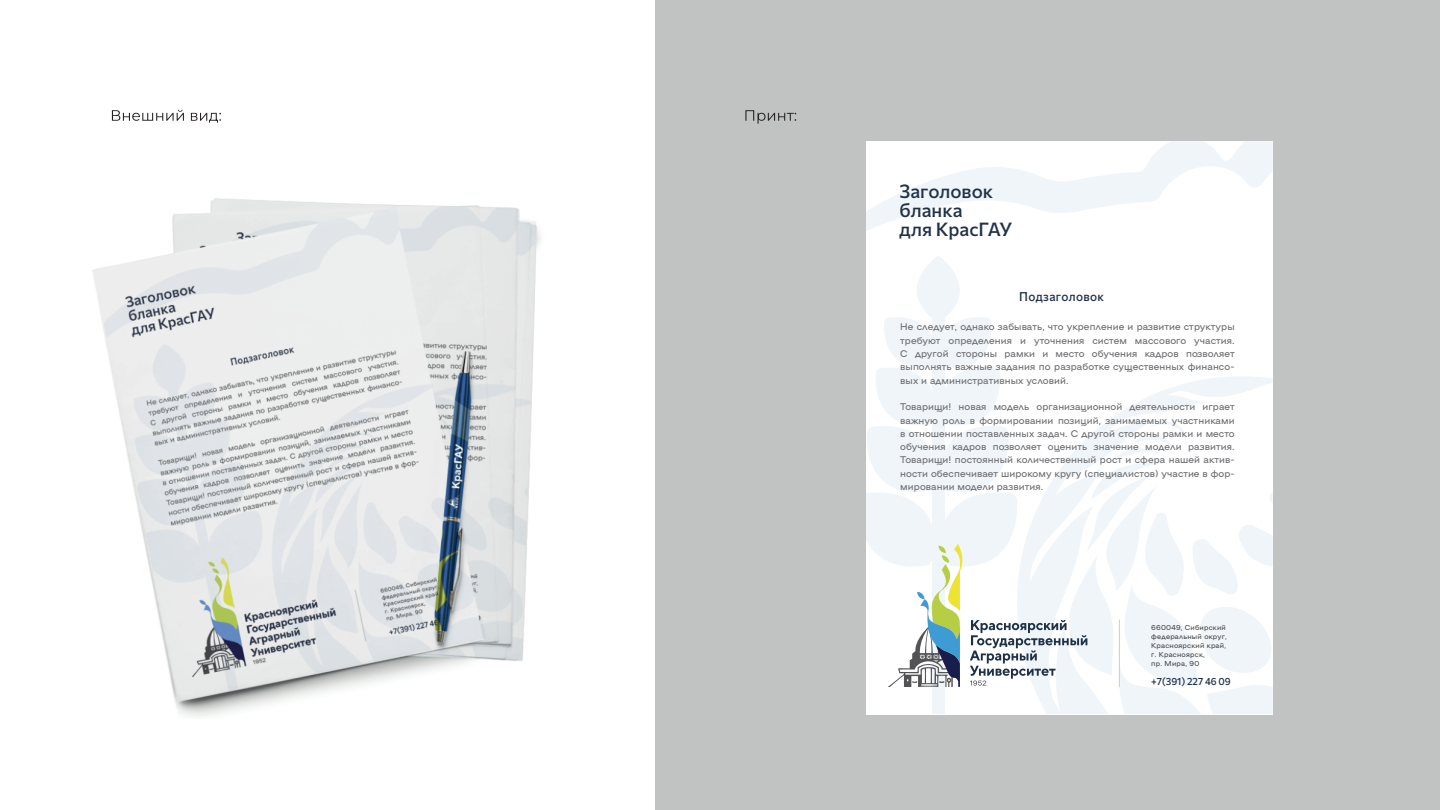
<style>
.page{position:relative;width:1440px;height:810px;background:#fff}
.page>*{position:absolute;margin:0;border:0;box-sizing:border-box;transform-origin:0 0}
.t1{font:100 18.67px/18.7px "Commissioner";color:#213248}
.t2{font:100 12.45px "Commissioner";letter-spacing:.03em;color:#213248;scale:.95 1}
.t3{font:100 10.2px "Commissioner";color:#213248;scale:.95 1}
.t4{font:9.68px/13.3px "NAMU";letter-spacing:.01em;color:#6c6d70;text-align:justify}
.t5{font:7.12px/9.1px "NAMU";letter-spacing:.03em;color:#454849}
</style>
<div class="page">
<div style="left:655px;top:0;width:785px;height:810px;background:#c1c3c2"></div>
<svg style="left:112px;top:110px;width:72px;height:11px"></svg>
<svg style="left:191px;top:113px;width:30px;height:10px"></svg>
<svg style="left:745px;top:110px;width:51px;height:14px"></svg>
<div style="left:866px;top:141px;width:407px;height:573px;background:#fff"></div>
<svg style="left:866px;top:141px;width:407px;height:90px"></svg>
<svg style="left:866px;top:256px;width:407px;height:458px"></svg>
<hr style="left:1119px;top:620px;width:1px;height:67px;background:#d1d2d4">
<img style="left:92px;top:198px;width:448px;height:519px">
<h1 class="t1" style="left:900px;top:181px;width:114px">Заголовок бланка<br>для КрасГАУ</h1>
<p class="t2" style="left:1019px;top:287px;width:91px">Подзаголовок</p>
<p class="t4" style="left:900px;top:320px;width:336px">Не следует, однако забывать, что укрепление и развитие структуры требуют определения и уточнения систем массового участия.<br>С другой стороны рамки и место обучения кадров позволяет выполнять важные задания по разработке существенных финансо&shy;вых и административных условий.</p>
<p class="t4" style="left:900px;top:400px;width:336px">Товарищи! новая модель организационной деятельности играет важную роль в формировании позиций, занимаемых участниками в отношении поставленных задач. С другой стороны рамки и место обучения кадров позволяет оценить значение модели развития.<br>Товарищи! постоянный количественный рост и сфера нашей актив&shy;ности обеспечивает широкому кругу (специалистов) участие в фор&shy;мировании модели развития.</p>
<p class="t5" style="left:1151px;top:623px;width:77px">660049, Сибирский федеральный округ,<br>Красноярский край, г. Красноярск,<br>пр. Мира, 90</p>
<p class="t3" style="left:1151px;top:674px;width:85px">+7(391) 227 46 09</p>
</div>
